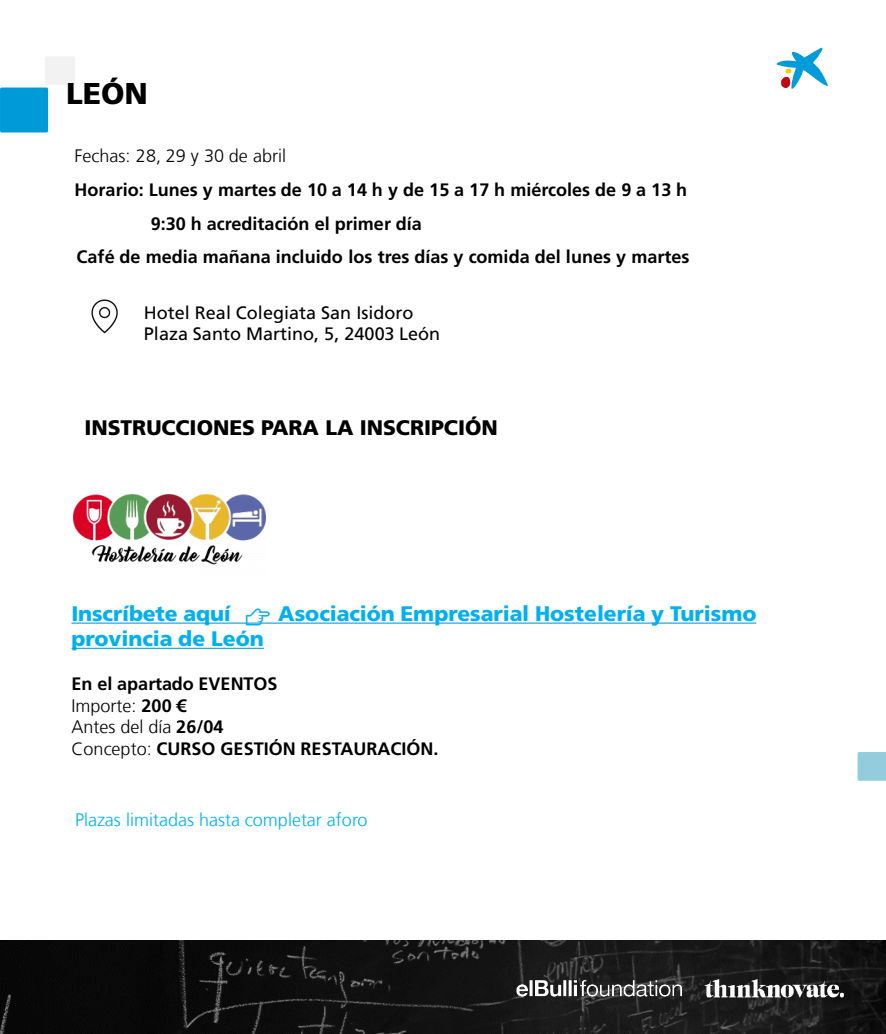
<style>
.page{position:relative;width:886px;height:1034px;background:#fff}
.page>*{position:absolute;margin:0;border:0;box-sizing:border-box;transform-origin:0 0}
.t1{font:900 30px "La Caixa Frutiger";color:#000}
.t2{font:900 21px "La Caixa Frutiger";letter-spacing:-.005em;color:#00b0f0}
.t3{font:900 21px "La Caixa Frutiger";color:#000}
.t4{font:700 18px "La Caixa Frutiger";color:#000}
.t5{font:18px "La Caixa Frutiger";color:#000}
.t6{font:300 18px "La Caixa Frutiger";color:#000}
.t7{font:300 18px "La Caixa Frutiger";color:#00b0f0}
.s1{font-weight:700}
.s2{font-weight:300}
</style>
<div class="page">
<img style="left:0;top:940px;width:885px;height:94px">
<img style="left:497px;top:960px;width:355px;height:56px">
<img style="left:91px;top:299px;width:27px;height:35px">
<div style="left:2px;top:89px;width:45px;height:42px;background:#009ad8"></div>
<div style="left:0;top:88px;width:48px;height:44px;border:3px solid #009ad8"></div>
<div style="left:45px;top:56px;width:30px;height:29px;background:#f2f2f2"></div>
<svg style="left:857px;top:752px;width:28px;height:28px"></svg>
<svg style="left:776px;top:48px;width:51px;height:41px"></svg>
<svg style="left:71px;top:647px;width:193px;height:2px"></svg>
<img style="left:73px;top:494px;width:193px;height:71px">
<svg style="left:71px;top:622px;width:685px;height:2px"></svg>
<h2 class="t1" style="left:66px;top:75px;width:83px">LEÓN</h2>
<p class="t6" style="left:75px;top:145px;width:213px">Fechas: 28, 29 y 30 de abril</p>
<p class="t4" style="left:75px;top:179px;width:614px">Horario: Lunes y martes de 10 a 14 h y de 15 a 17 h miércoles de 9 a 13 h</p>
<p class="t4" style="left:151px;top:213px;width:273px">9:30 h acreditación el primer día</p>
<p class="t4" style="left:76px;top:246px;width:614px">Café de media mañana incluido los tres días y comida del lunes y martes</p>
<p class="t5" style="left:144px;top:302px;width:271px">Hotel Real Colegiata San Isidoro</p>
<p class="t5" style="left:144px;top:323px;width:298px">Plaza Santo Martino, 5, 24003 León</p>
<p class="t3" style="left:84px;top:415px;width:415px">INSTRUCCIONES PARA LA INSCRIPCIÓN</p>
<p class="t2" style="left:71px;top:601px;width:161px">Inscríbete aquí</p>
<p class="t2" style="left:278px;top:601px;width:479px">Asociación Empresarial Hostelería y Turismo</p>
<p class="t2" style="left:71px;top:626px;width:194px">provincia de León</p>
<p class="t4" style="left:71px;top:673px;width:207px">En el apartado EVENTOS</p>
<p class="t6" style="left:71px;top:695px;width:116px">Importe: <span class="s1">200 €</span></p>
<p class="t6" style="left:71px;top:716px;width:154px">Antes del día <span class="s1">26/04</span></p>
<p class="t4" style="left:71px;top:738px;width:368px"><span class="s2">Concepto:</span> CURSO GESTIÓN RESTAURACIÓN.</p>
<p class="t7" style="left:75px;top:809px;width:294px">Plazas limitadas hasta completar aforo</p>
</div>
